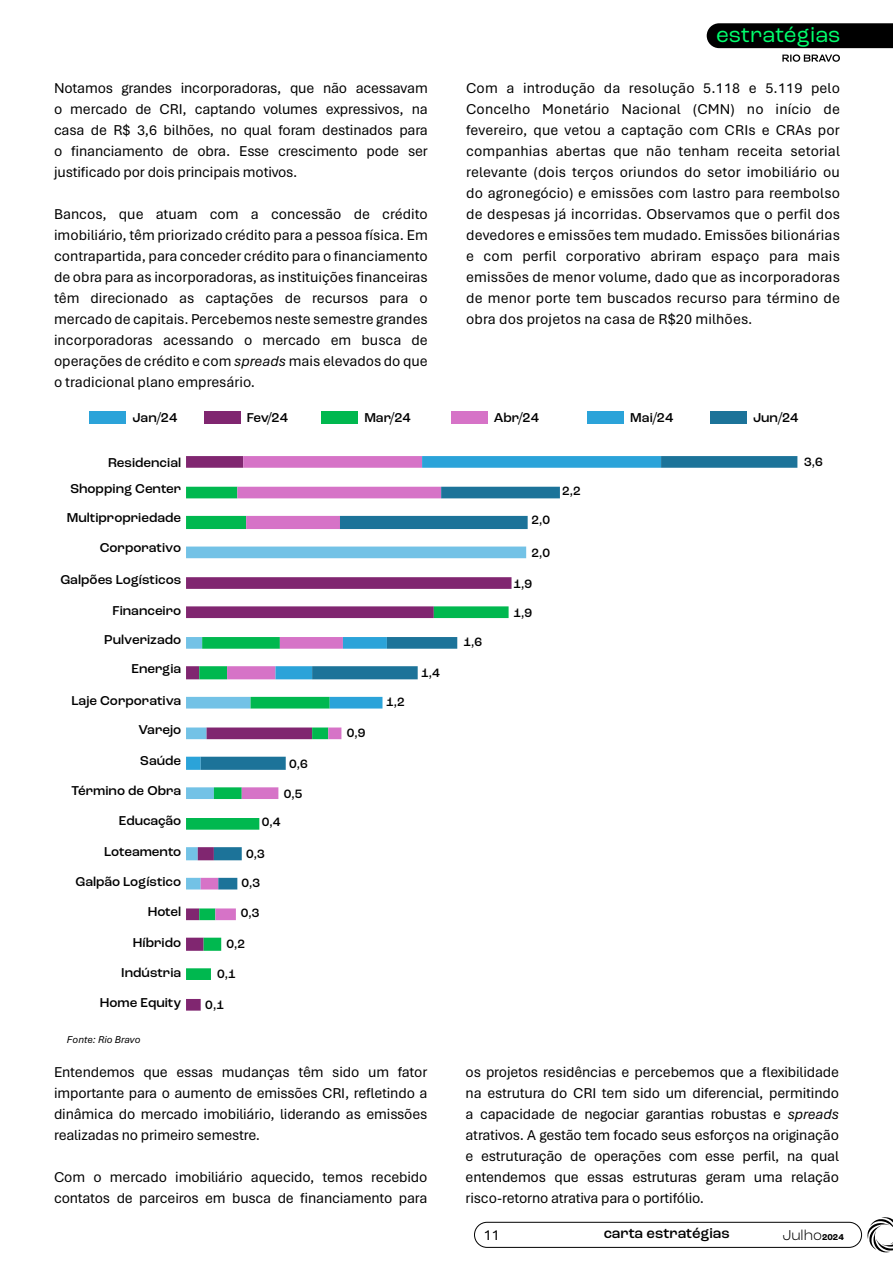
<style>
.page{position:relative;width:893px;height:1263px;background:#fff}
.page>*{position:absolute;margin:0;border:0;box-sizing:border-box;transform-origin:0 0}
.t1{font:22.5px "Roc Grotesk";color:#00ff6d}
.t2{font:15px/21px "Aptos";letter-spacing:-.01em;color:#000;text-align:justify}
.t3{font:500 15px "Roc Grotesk";color:#000}
.t4{font:300 15px "Roc Grotesk";color:#000}
.t5{font:500 13.5px "Roc Grotesk";color:#000}
.t6{font:500 12.75px "Roc Grotesk";color:#000}
.t7{font:italic 10.5px "Aptos";color:#000}
.s1{font-style:italic}
.s2{font-weight:700;font-size:9px}
</style>
<div class="page">
<div style="left:707px;top:23px;width:186px;height:25px;background:#000"></div>
<svg style="left:782px;top:54px;width:58px;height:8px"></svg>
<div style="left:474px;top:1222px;width:388px;height:26px;border:1px solid #000;border-radius:13px"></div>
<svg style="left:867px;top:1217px;width:26px;height:36px"></svg>
<svg style="left:186px;top:787px;width:50px;height:193px"></svg>
<svg style="left:201px;top:889px;width:37px;height:31px"></svg>
<svg style="left:186px;top:456px;width:15px;height:314px"></svg>
<svg style="left:201px;top:456px;width:596px;height:433px"></svg>
<div style="left:90px;top:411px;width:36px;height:13px;background:#2ba3d9"></div>
<div style="left:204px;top:411px;width:36px;height:13px;background:#802670"></div>
<div style="left:322px;top:411px;width:36px;height:13px;background:#00b84f"></div>
<div style="left:587px;top:411px;width:37px;height:13px;background:#2ba3d9"></div>
<div style="left:451px;top:411px;width:36px;height:13px;background:#d673c7"></div>
<div style="left:710px;top:411px;width:37px;height:13px;background:#1c7399"></div>
<p class="t2" style="left:54px;top:77px;width:375px">Notamos grandes incorporadoras, que não acessavam o mercado de CRI, captando volumes expressivos, na casa de R$ 3,6 bilhões, no qual foram destinados para o financiamento de obra. Esse crescimento pode ser justificado por dois principais motivos.</p>
<p class="t2" style="left:54px;top:203px;width:375px">Bancos, que atuam com a concessão de crédito imobiliário, têm priorizado crédito para a pessoa física. Em contrapartida, para conceder crédito para o financiamento de obra para as incorporadoras, as instituições financeiras têm direcionado as captações de recursos para o mercado de capitais. Percebemos neste semestre grandes incorporadoras acessando o mercado em busca de operações de crédito e com <span class="s1">spreads</span> mais elevados do que o tradicional plano empresário.</p>
<h1 class="t1" style="left:716px;top:21px;width:126px">estratégias</h1>
<p class="t2" style="left:466px;top:77px;width:375px">Com a introdução da resolução 5.118 e 5.119 pelo Concelho Monetário Nacional (CMN) no início de fevereiro, que vetou a captação com CRIs e CRAs por companhias abertas que não tenham receita setorial relevante (dois terços oriundos do setor imobiliário ou do agronegócio) e emissões com lastro para reembolso de despesas já incorridas. Observamos que o perfil dos devedores e emissões tem mudado. Emissões bilionárias e com perfil corporativo abriram espaço para mais emissões de menor volume, dado que as incorporadoras de menor porte tem buscados recurso para término de obra dos projetos na casa de R$20 milhões.</p>
<p class="t5" style="left:132px;top:409px;width:46px">Jan/24</p>
<p class="t5" style="left:247px;top:409px;width:43px">Fev/24</p>
<p class="t5" style="left:364px;top:409px;width:48px">Mar/24</p>
<p class="t5" style="left:494px;top:409px;width:47px">Abr/24</p>
<p class="t5" style="left:630px;top:409px;width:44px">Mai/24</p>
<p class="t5" style="left:753px;top:409px;width:47px">Jun/24</p>
<p class="t5" style="left:108px;top:454px;width:75px">Residencial</p>
<p class="t5" style="left:70px;top:480px;width:112px">Shopping Center</p>
<p class="t5" style="left:67px;top:509px;width:116px">Multipropriedade</p>
<p class="t5" style="left:100px;top:540px;width:83px">Corporativo</p>
<p class="t5" style="left:60px;top:571px;width:122px">Galpões Logísticos</p>
<p class="t5" style="left:113px;top:602px;width:70px">Financeiro</p>
<p class="t5" style="left:104px;top:631px;width:79px">Pulverizado</p>
<p class="t5" style="left:132px;top:661px;width:51px">Energia</p>
<p class="t5" style="left:71px;top:692px;width:111px">Laje Corporativa</p>
<p class="t5" style="left:139px;top:721px;width:44px">Varejo</p>
<p class="t5" style="left:140px;top:753px;width:42px">Saúde</p>
<p class="t5" style="left:72px;top:782px;width:111px">Término de Obra</p>
<p class="t5" style="left:119px;top:812px;width:64px">Educação</p>
<p class="t5" style="left:104px;top:843px;width:78px">Loteamento</p>
<p class="t5" style="left:76px;top:873px;width:107px">Galpão Logístico</p>
<p class="t5" style="left:148px;top:903px;width:35px">Hotel</p>
<p class="t5" style="left:133px;top:934px;width:50px">Híbrido</p>
<p class="t5" style="left:121px;top:964px;width:61px">Indústria</p>
<p class="t5" style="left:100px;top:994px;width:83px">Home Equity</p>
<p class="t7" style="left:67px;top:1032px;width:75px">Fonte: Rio Bravo</p>
<p class="t6" style="left:289px;top:755px;width:20px">0,6</p>
<p class="t6" style="left:284px;top:786px;width:20px">0,5</p>
<p class="t6" style="left:262px;top:814px;width:20px">0,4</p>
<p class="t6" style="left:246px;top:846px;width:20px">0,3</p>
<p class="t6" style="left:241px;top:874px;width:20px">0,3</p>
<p class="t6" style="left:241px;top:905px;width:20px">0,3</p>
<p class="t6" style="left:227px;top:936px;width:20px">0,2</p>
<p class="t6" style="left:217px;top:965px;width:20px">0,1</p>
<p class="t6" style="left:205px;top:996px;width:20px">0,1</p>
<p class="t6" style="left:347px;top:725px;width:20px">0,9</p>
<p class="t6" style="left:386px;top:694px;width:20px">1,2</p>
<p class="t6" style="left:421px;top:665px;width:20px">1,4</p>
<p class="t2" style="left:54px;top:1061px;width:375px">Entendemos que essas mudanças têm sido um fator importante para o aumento de emissões CRI, refletindo a dinâmica do mercado imobiliário, liderando as emissões realizadas no primeiro semestre.</p>
<p class="t2" style="left:54px;top:1166px;width:375px">Com o mercado imobiliário aquecido, temos recebido contatos de parceiros em busca de financiamento para</p>
<p class="t6" style="left:463px;top:634px;width:20px">1,6</p>
<p class="t6" style="left:531px;top:512px;width:20px">2,0</p>
<p class="t6" style="left:531px;top:545px;width:20px">2,0</p>
<p class="t6" style="left:513px;top:576px;width:20px">1,9</p>
<p class="t6" style="left:513px;top:605px;width:20px">1,9</p>
<p class="t6" style="left:562px;top:483px;width:20px">2,2</p>
<p class="t6" style="left:804px;top:454px;width:20px">3,6</p>
<p class="t2" style="left:466px;top:1060px;width:375px">os projetos residências e percebemos que a flexibilidade na estrutura do CRI tem sido um diferencial, permitindo a capacidade de negociar garantias robustas e <span class="s1">spreads </span>atrativos. A gestão tem focado seus esforços na originação e estruturação de operações com esse perfil, na qual entendemos que essas estruturas geram uma relação risco-retorno atrativa para o portifólio.</p>
<p class="t2" style="left:484px;top:1224px;width:18px">11</p>
<p class="t3" style="left:604px;top:1224px;width:127px">carta estratégias</p>
<p class="t4" style="left:782px;top:1226px;width:63px">Julho<span class="s2">2024</span></p>
</div>
